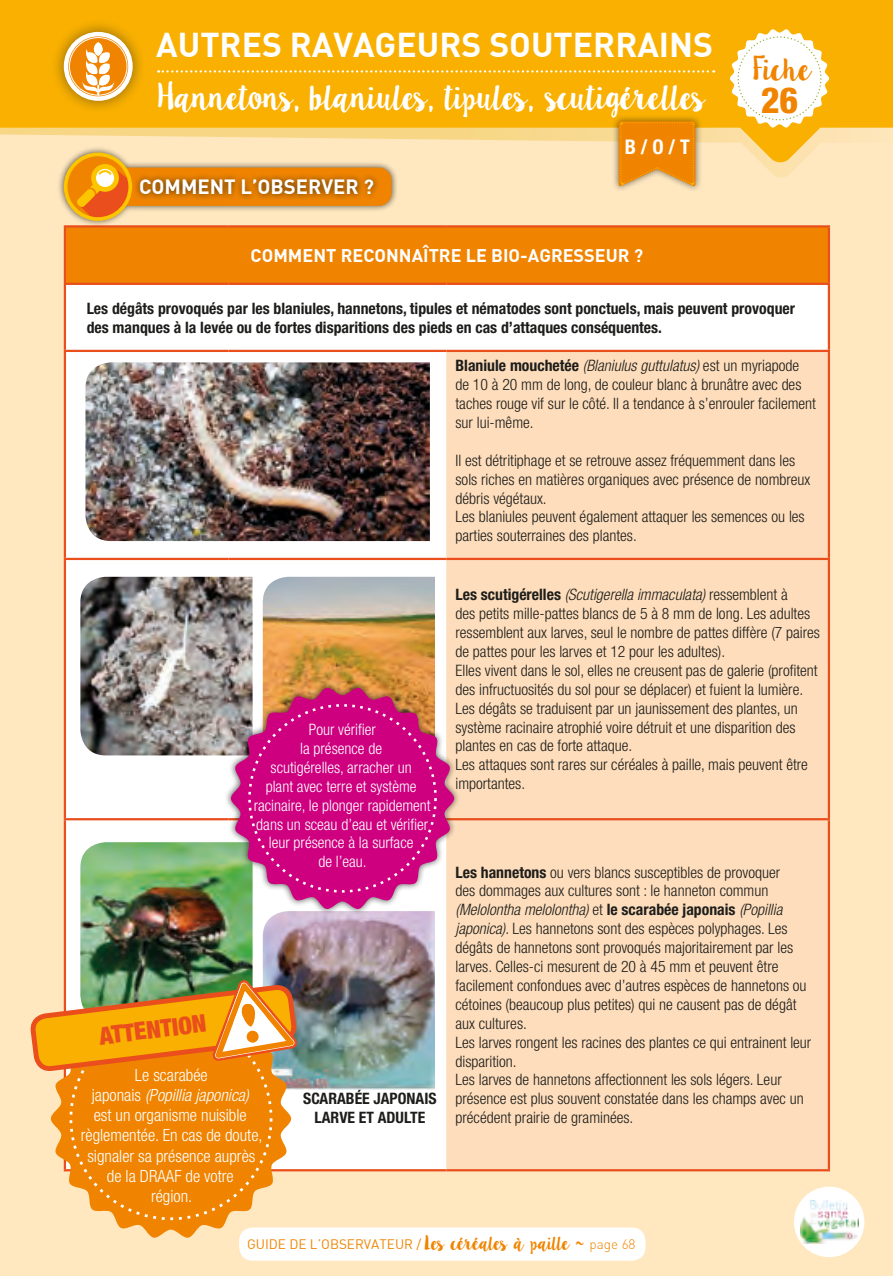
<style>
.page{position:relative;width:893px;height:1276px;background:#fff}
.page>*{position:absolute;margin:0;border:0;box-sizing:border-box;transform-origin:0 0}
.t1{font:800 condensed 36px "Helvetica Neue LT Pro";color:#f08400}
.t2{font:700 33.75px "DIN";color:#fff}
.t3{font:29.25px "Lilly Belle";letter-spacing:-.11em;color:#fff}
.t4{font:27px "Lilly Belle";letter-spacing:-.11em;color:#f08400}
.t5{font:900 condensed 24.53px "Helvetica Neue LT Pro";color:#e94e1c}
.t6{font:700 20.25px "DIN";color:#fff}
.t7{font:700 condensed 20.25px "Helvetica Neue LT Pro";color:#fff}
.t8{font:700 18px "DIN";color:#fff}
.t9{font:300 condensed 16.88px/20.2px "Helvetica Neue LT Pro";color:#fff;text-align:center}
.t10{font:300 condensed 15.75px/18.9px "Helvetica Neue LT Pro";color:#1d1d1b}
.t11{font:700 condensed 15.75px/18.9px "Helvetica Neue LT Pro";color:#1d1d1b}
.t12{font:300 condensed 15.75px/18.9px "Helvetica Neue LT Pro";color:#fff;text-align:center}
.t13{font:13.5px "DIN";color:#f08400}
.s1{font-weight:700}
.s2{font-style:italic}
.s3{font-family:"Lilly Belle";font-size:15.75px}
.s4{font-weight:300}
</style>
<div class="page">
<div style="left:0;top:107px;width:893px;height:1169px;background:#ffe8c0"></div>
<svg style="left:0;top:0;width:893px;height:164px;background:#f9b920"></svg>
<svg style="left:730px;top:29px;width:99px;height:99px"></svg>
<svg style="left:158px;top:70px;width:556px;height:3px;background:#fac648"></svg>
<div style="left:239px;top:1227px;width:406px;height:33px;background:#fff;border-radius:14px"></div>
<div style="left:794px;top:1186px;width:70px;height:71px;background:#fff;border-radius:50%"></div>
<img style="left:800px;top:1200px;width:58px;height:43px">
<div style="left:50px;top:18px;width:96px;height:96px;background:#1d1d1b;opacity:.5"></div>
<svg style="left:66px;top:34px;width:64px;height:65px"></svg>
<div style="left:64px;top:32px;width:69px;height:69px;border:4px solid #fff;border-radius:50%"></div>
<svg style="left:79px;top:42px;width:45px;height:53px"></svg>
<div style="left:69px;top:37px;width:58px;height:59px;border:1px solid #fff;border-radius:50%"></div>
<div style="left:65px;top:226px;width:764px;height:58px;background:#f08400"></div>
<div style="left:66px;top:285px;width:762px;height:884px;background:#fff"></div>
<div style="left:446px;top:352px;width:382px;height:817px;background:#fdddbb"></div>
<hr style="left:64px;top:227px;width:2px;height:56px;background:#e94e1c">
<hr style="left:228px;top:225px;width:218px;height:2px;background:#e94e1c">
<hr style="left:446px;top:225px;width:384px;height:2px;background:#e94e1c">
<hr style="left:64px;top:283px;width:164px;height:2px;background:#e94e1c">
<hr style="left:228px;top:283px;width:218px;height:2px;background:#e94e1c">
<hr style="left:446px;top:283px;width:384px;height:2px;background:#e94e1c">
<hr style="left:828px;top:227px;width:2px;height:56px;background:#e94e1c">
<hr style="left:64px;top:285px;width:2px;height:65px;background:#e94e1c">
<hr style="left:828px;top:285px;width:2px;height:65px;background:#e94e1c">
<hr style="left:64px;top:352px;width:2px;height:206px;background:#e94e1c">
<hr style="left:828px;top:352px;width:2px;height:206px;background:#e94e1c">
<hr style="left:64px;top:558px;width:164px;height:2px;background:#e94e1c">
<hr style="left:64px;top:560px;width:2px;height:258px;background:#e94e1c">
<hr style="left:228px;top:558px;width:218px;height:2px;background:#e94e1c">
<hr style="left:446px;top:558px;width:384px;height:2px;background:#e94e1c">
<hr style="left:828px;top:560px;width:2px;height:258px;background:#e94e1c">
<hr style="left:64px;top:818px;width:164px;height:2px;background:#e94e1c">
<hr style="left:64px;top:820px;width:2px;height:349px;background:#e94e1c">
<hr style="left:446px;top:818px;width:384px;height:2px;background:#e94e1c">
<hr style="left:828px;top:820px;width:2px;height:349px;background:#e94e1c">
<hr style="left:228px;top:1169px;width:218px;height:2px;background:#e94e1c">
<hr style="left:446px;top:1169px;width:384px;height:2px;background:#e94e1c">
<hr style="left:64px;top:350px;width:164px;height:2px;background:#e94e1c">
<hr style="left:228px;top:350px;width:218px;height:2px;background:#e94e1c">
<hr style="left:446px;top:350px;width:384px;height:2px;background:#e94e1c">
<img style="left:85px;top:362px;width:345px;height:179px">
<img style="left:80px;top:577px;width:173px;height:178px">
<img style="left:80px;top:842px;width:173px;height:77px">
<img style="left:263px;top:577px;width:172px;height:104px">
<img style="left:263px;top:915px;width:172px;height:174px">
<div style="left:58px;top:146px;width:341px;height:81px;background:#1d1d1b;opacity:.75"></div>
<div style="left:107px;top:168px;width:284px;height:38px;background:#f08400;border-radius:13px"></div>
<svg style="left:66px;top:155px;width:64px;height:64px"></svg>
<div style="left:91px;top:164px;width:28px;height:28px;background:#fdc400;border-radius:50%"></div>
<svg style="left:77px;top:169px;width:56px;height:53px"></svg>
<div style="left:64px;top:152px;width:68px;height:69px;border:4px solid #fdc400;border-radius:50%"></div>
<div style="left:134px;top:173px;width:246px;height:28px;background:#1d1d1b;opacity:.75"></div>
<div style="left:225px;top:681px;width:235px;height:234px;background:#1d1d1b;opacity:.75"></div>
<img style="left:231px;top:687px;width:223px;height:222px">
<svg style="left:248px;top:704px;width:189px;height:188px;background:#cf1383"></svg>
<div style="left:612px;top:114px;width:90px;height:79px;background:#1d1d1b;opacity:.6"></div>
<svg style="left:619px;top:121px;width:76px;height:65px;background:#ef8e15"></svg>
<svg style="left:115px;top:1220px;width:176px;height:18px"></svg>
<img style="left:63px;top:919px;width:232px;height:61px">
<svg style="left:32px;top:980px;width:265px;height:240px;background:#eb9e32"></svg>
<h2 class="t2" style="left:156px;top:23px;width:22px">AUTRES</h2>
<h2 class="t2" style="left:290px;top:23px;width:22px">RAVAGEURS</h2>
<h2 class="t2" style="left:489px;top:23px;width:22px">SOUTERRAINS</h2>
<h3 class="t3" style="left:158px;top:75px;width:550px">Hannetons, blaniules, tipules, scutigérelles</h3>
<p class="t6" style="left:139px;top:174px;width:236px">COMMENT L’OBSERVER ?</p>
<p class="t7" style="left:625px;top:134px;width:66px">B / O / T</p>
<p class="t8" style="left:251px;top:244px;width:394px">COMMENT RECONNAÎTRE LE BIO-AGRESSEUR ?</p>
<h3 class="t4" style="left:752px;top:49px;width:62px">Fiche</h3>
<h1 class="t1" style="left:761px;top:78px;width:39px">26</h1>
<p class="t11" style="left:87px;top:299px;width:710px">Les dégâts provoqués par les blaniules, hannetons, tipules et nématodes sont ponctuels, mais peuvent provoquer des manques à la levée ou de fortes disparitions des pieds en cas d’attaques conséquentes.</p>
<p class="t10" style="left:455px;top:356px;width:362px"><span class="s1">Blaniule mouchetée</span> <span class="s2">(Blaniulus guttulatus)</span> est un myriapode de 10 à 20 mm de long, de couleur blanc à brunâtre avec des taches rouge vif sur le côté. Il a tendance à s’enrouler facilement sur lui-même.</p>
<p class="t10" style="left:455px;top:450px;width:356px">Il est détritiphage et se retrouve assez fréquemment dans les sols riches en matières organiques avec présence de nombreux débris végétaux.<br>Les blaniules peuvent également attaquer les semences ou les parties souterraines des plantes.</p>
<p class="t12" style="left:254px;top:720px;width:178px">Pour vérifier<br>la présence de<br>scutigérelles, arracher un<br>plant avec terre et système racinaire, le plonger rapidement dans un sceau d’eau et vérifier leur présence à la surface<br>de l’eau.</p>
<h3 class="t5" style="left:98px;top:1021px;width:109px;rotate:-7deg">attention</h3>
<p class="t9" style="left:81px;top:1064px;width:183px">Le scarabée<br>japonais <span class="s2">(Popillia japonica)<br></span>est un organisme nuisible règlementée. En cas de doute, signaler sa présence auprès de la DRAAF de votre<br>région.</p>
<p class="t11" style="left:303px;top:1089px;width:135px;text-align:center">Scarabée japonais<br>Larve et adulte</p>
<p class="t10" style="left:455px;top:585px;width:366px"><span class="s1">Les scutigérelles</span> <span class="s2">(Scutigerella immaculata)</span> ressemblent à<br>des petits mille-pattes blancs de 5 à 8 mm de long. Les adultes ressemblent aux larves, seul le nombre de pattes diffère (7 paires de pattes pour les larves et 12 pour les adultes).<br>Elles vivent dans le sol, elles ne creusent pas de galerie (profitent des infructuosités du sol pour se déplacer) et fuient la lumière.<br>Les dégâts se traduisent par un jaunissement des plantes, un système racinaire atrophié voire détruit et une disparition des plantes en cas de forte attaque.<br>Les attaques sont rares sur céréales à paille, mais peuvent être importantes.</p>
<p class="t10" style="left:455px;top:862px;width:357px"><span class="s1">Les hannetons</span> ou vers blancs susceptibles de provoquer<br>des dommages aux cultures sont : le hanneton commun <span class="s2">(Melolontha melolontha)</span> et <span class="s1">le scarabée japonais</span> <span class="s2">(Popillia japonica)</span>. Les hannetons sont des espèces polyphages. Les dégâts de hannetons sont provoqués majoritairement par les larves. Celles-ci mesurent de 20 à 45 mm et peuvent être facilement confondues avec d’autres espèces de hannetons ou cétoines (beaucoup plus petites) qui ne causent pas de dégât aux cultures.<br>Les larves rongent les racines des plantes ce qui entrainent leur disparition.<br>Les larves de hannetons affectionnent les sols légers. Leur présence est plus souvent constatée dans les champs avec un précédent prairie de graminées.</p>
<p class="t13" style="left:247px;top:1235px;width:390px">GUIDE DE L’OBSERVATEUR / <span class="s3">Les céréales à paille ~</span> <span class="s4">page 68</span></p>
</div>
